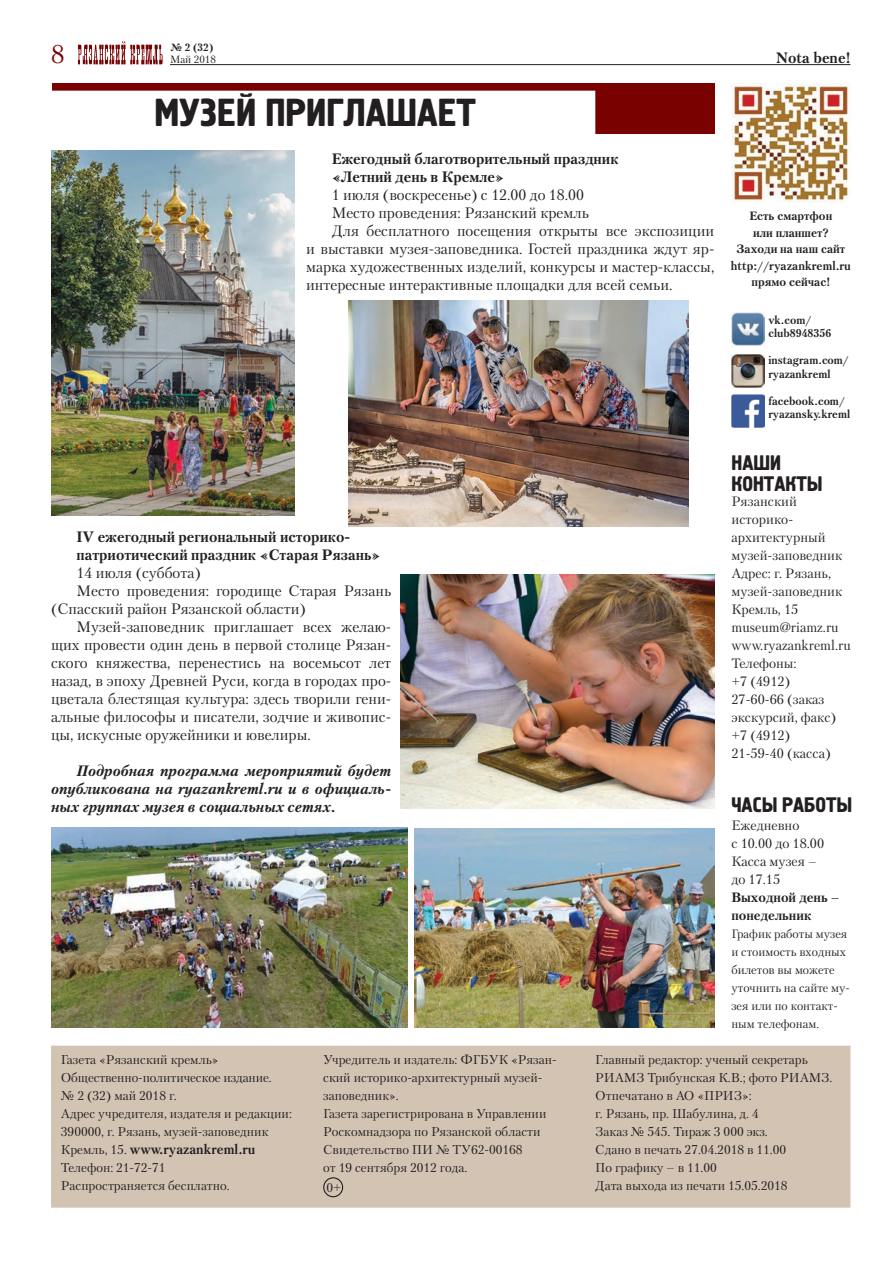
<style>
.page{position:relative;width:893px;height:1263px;background:#fff}
.page>*{position:absolute;margin:0;border:0;box-sizing:border-box;transform-origin:0 0}
.t1{font:39px "Hermes C";color:#231f20}
.t2{font:25.5px "Petersburg C";color:#790100}
.t3{font:21px/21px "Hermes C";color:#231f20}
.t4{font:15px "Petersburg C";color:#231f20}
.t5{font:700 15px/18px "Petersburg C";color:#231f20}
.t6{font:italic 700 15px/18px "Petersburg C";color:#231f20;text-align:justify}
.t7{font:13.5px/18px "Petersburg C";color:#231f20}
.t8{font:700 13.5px/18px "Petersburg C";color:#231f20}
.t9{font:12.75px/18px "Petersburg C";color:#231f20}
.t10{font:12px/18px "Petersburg C";color:#231f20}
.t11{font:700 12px/16.5px "Petersburg C";color:#231f20;text-align:center}
.t12{font:700 11.25px/13.5px "Petersburg C";color:#231f20}
.t13{font:10.5px "Petersburg C";color:#231f20}
.t14{font:700 10.5px "Petersburg C";color:#231f20}
.s1{font-weight:400;font-size:12.75px}
</style>
<div class="page">
<svg style="left:78px;top:41px;width:85px;height:23px"></svg>
<hr style="left:170px;top:64px;width:680px;height:1px;background:#231f20">
<div style="left:51px;top:1046px;width:799px;height:162px;background:#d3c3b3;border:2px solid #d3c3b3"></div>
<div style="left:52px;top:83px;width:662px;height:51px;background:#790100"></div>
<div style="left:51px;top:91px;width:544px;height:55px;background:#fff"></div>
<div style="left:323px;top:1177px;width:20px;height:20px;border:1px solid #231f20;border-radius:50%"></div>
<img style="left:731px;top:83px;width:120px;height:120px">
<img style="left:731px;top:394px;width:33px;height:33px">
<img style="left:731px;top:354px;width:33px;height:33px">
<img style="left:731px;top:312px;width:33px;height:33px">
<img style="left:51px;top:828px;width:357px;height:200px">
<img style="left:415px;top:828px;width:299px;height:200px">
<img style="left:401px;top:575px;width:313px;height:234px">
<img style="left:349px;top:300px;width:340px;height:227px">
<img style="left:51px;top:151px;width:244px;height:365px">
<h2 class="t2" style="left:51px;top:39px;width:15px">8</h2>
<p class="t14" style="left:170px;top:40px;width:45px">№ 2 (32)</p>
<p class="t13" style="left:170px;top:53px;width:47px">Май 2018</p>
<h1 class="t1" style="left:154px;top:91px;width:323px">МУЗЕЙ ПРИГЛАШАЕТ</h1>
<p class="t5" style="left:332px;top:149px;width:288px">Ежегодный благотворительный праздник «Летний день в Кремле»</p>
<p class="t4" style="left:332px;top:185px;width:254px">1 июля (воскресенье) с 12.00 до 18.00</p>
<p class="t4" style="left:332px;top:203px;width:259px">Место проведения: Рязанский кремль</p>
<p class="t4" style="left:332px;top:221px;width:384px">Для бесплатного посещения открыты все экспозиции</p>
<p class="t4" style="left:306px;top:239px;width:410px">и выставки музея-заповедника. Гостей праздника ждут яр-</p>
<p class="t4" style="left:306px;top:257px;width:410px">марка художественных изделий, конкурсы и мастер-классы,</p>
<p class="t4" style="left:306px;top:275px;width:368px">интересные интерактивные площадки для всей семьи.</p>
<p class="t5" style="left:77px;top:527px;width:306px">IV ежегодный региональный историко&shy;патриотический праздник «Старая Рязань»</p>
<p class="t4" style="left:77px;top:563px;width:126px">14 июля (суббота)</p>
<p class="t4" style="left:77px;top:581px;width:316px">Место проведения: городище Старая Рязань</p>
<p class="t4" style="left:51px;top:599px;width:257px">(Спасский район Рязанской области)</p>
<p class="t4" style="left:77px;top:617px;width:316px">Музей-заповедник приглашает всех желаю-</p>
<p class="t4" style="left:51px;top:635px;width:342px">щих провести один день в первой столице Рязан-</p>
<p class="t4" style="left:51px;top:653px;width:342px">ского княжества, перенестись на восемьсот лет</p>
<p class="t4" style="left:51px;top:671px;width:342px">назад, в эпоху Древней Руси, когда в городах про-</p>
<p class="t4" style="left:51px;top:689px;width:342px">цветала блестящая культура: здесь творили гени-</p>
<p class="t4" style="left:51px;top:707px;width:342px">альные философы и писатели, зодчие и живопис-</p>
<p class="t4" style="left:51px;top:725px;width:261px">цы, искусные оружейники и ювелиры.</p>
<p class="t6" style="left:51px;top:761px;width:342px;text-indent:26px">Подробная программа мероприятий будет опубликована на ryazankreml.ru и в официаль&shy;ных группах музея в социальных сетях.</p>
<p class="t5" style="left:776px;top:49px;width:76px">Nota bene!</p>
<p class="t11" style="left:731px;top:208px;width:122px">Есть смартфон<br>или планшет?<br>Заходи на наш сайт http://ryazankreml.ru прямо сейчас!</p>
<p class="t12" style="left:768px;top:313px;width:64px">vk.com/ club8948356</p>
<p class="t12" style="left:768px;top:353px;width:82px">instagram.com/ ryazankreml</p>
<p class="t12" style="left:768px;top:394px;width:83px">facebook.com/ ryazansky.kreml</p>
<h3 class="t3" style="left:731px;top:453px;width:25px">Наши контакты</h3>
<p class="t7" style="left:731px;top:492px;width:121px">Рязанский историко&shy;архитектурный музей-заповедник<br>Адрес: г. Рязань, музей-заповедник<br>Кремль, 15 museum@riamz.ru www.ryazankreml.ru<br>Телефоны:<br>+7 (4912)<br>27-60-66 (заказ экскурсий, факс) +7 (4912)<br>21-59-40 (касса)</p>
<h3 class="t3" style="left:731px;top:795px;width:13px">часы</h3>
<h3 class="t3" style="left:782px;top:795px;width:13px">работы</h3>
<p class="t7" style="left:731px;top:816px;width:94px">Ежедневно<br>с 10.00 до 18.00<br>Касса музея – до 17.15</p>
<p class="t8" style="left:731px;top:887px;width:110px">Выходной день – понедельник</p>
<p class="t10" style="left:731px;top:924px;width:120px">График работы музея и стоимость входных билетов вы можете уточнить на сайте му&shy;зея или по контакт&shy;ным телефонам.</p>
<p class="t9" style="left:61px;top:1050px;width:232px">Газета «Рязанский кремль»<br>Общественно-политическое издание.<br>№ 2 (32) май 2018 г.<br>Адрес учредителя, издателя и редакции:<br>390000, г. Рязань, музей-заповедник</p>
<p class="t8" style="left:61px;top:1140px;width:196px"><span class="s1">Кремль, 15.</span> www.ryazankreml.ru</p>
<p class="t9" style="left:61px;top:1158px;width:170px">Телефон: 21-72-71<br>Распространяется бесплатно.</p>
<p class="t9" style="left:323px;top:1050px;width:235px">Учредитель и издатель: ФГБУК «Рязан&shy;ский историко-архитектурный музей&shy;заповедник».<br>Газета зарегистрирована в Управлении<br>Роскомнадзора по Рязанской области<br>Свидетельство ПИ № ТУ62-00168<br>от 19 сентября 2012 года.</p>
<p class="t9" style="left:595px;top:1050px;width:239px">Главный редактор: ученый секретарь<br>РИАМЗ Трибунская К.В.; фото РИАМЗ.<br>Отпечатано в АО «ПРИЗ»:<br>г. Рязань, пр. Шабулина, д. 4<br>Заказ № 545. Тираж 3 000 экз.<br>Сдано в печать 27.04.2018 в 11.00<br>По графику – в 11.00<br>Дата выхода из печати 15.05.2018</p>
<p class="t9" style="left:327px;top:1178px;width:16px">0+</p>
</div>
